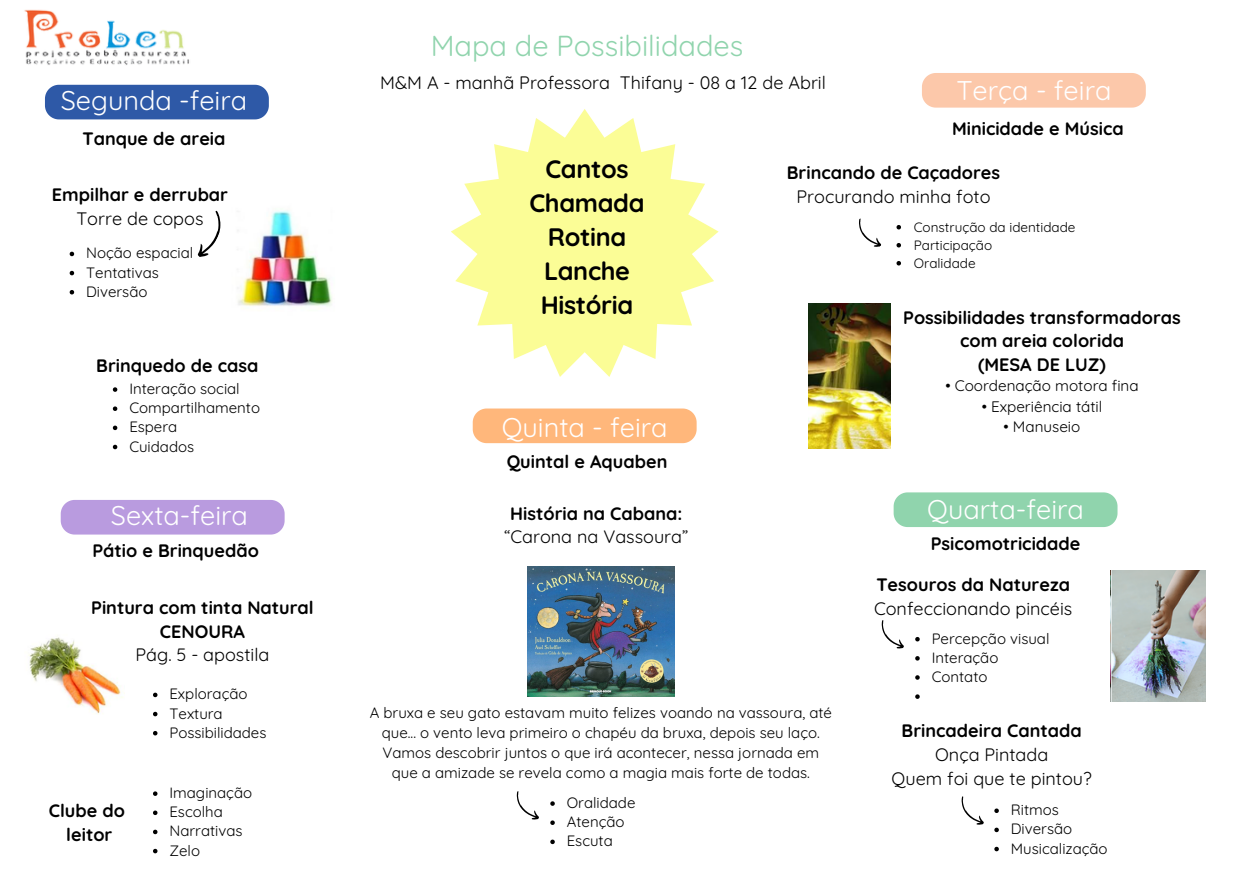
<style>
.page{position:relative;width:1233px;height:894px;background:#fff}
.page>*{position:absolute;margin:0;border:0;box-sizing:border-box;transform-origin:0 0}
.t1{font:28.95px "Quicksand";color:#90d4ad}
.t2{font:27px "Quicksand";color:#fff}
.t3{font:700 25.2px/34px "Quicksand";letter-spacing:-.015em;color:#000;text-align:center}
.t4{font:700 18px/23.7px "Quicksand";color:#000;text-align:center}
.t5{font:18px/23.7px "Quicksand";color:#000;text-align:center}
.t6{font:15.3px "Quicksand";color:#000}
.t7{font:15px/20.2px "Quicksand";color:#000;text-align:center}
.t8{font:13.5px "Quicksand";color:#000}
.s1{font-weight:400}
.s2{font-weight:700}
</style>
<div class="page">
<img style="left:24px;top:9px;width:165px;height:56px">
<div style="left:45px;top:85px;width:224px;height:34px;background:#2e59a7"></div>
<div style="left:922px;top:73px;width:224px;height:35px;background:#fcc8aa"></div>
<div style="left:894px;top:492px;width:223px;height:35px;background:#90d4ad"></div>
<div style="left:473px;top:408px;width:224px;height:35px;background:#ffb77b"></div>
<div style="left:61px;top:500px;width:224px;height:34px;background:#b99bdf"></div>
<img style="left:238px;top:210px;width:94px;height:96px">
<svg style="left:197px;top:210px;width:24px;height:47px"></svg>
<svg style="left:859px;top:218px;width:22px;height:29px"></svg>
<img style="left:808px;top:303px;width:82px;height:145px">
<svg style="left:451px;top:109px;width:268px;height:268px;fill:#fbfd96"></svg>
<img style="left:1111px;top:570px;width:94px;height:131px">
<svg style="left:881px;top:620px;width:23px;height:29px"></svg>
<svg style="left:994px;top:808px;width:5px;height:4px"></svg>
<svg style="left:994px;top:827px;width:5px;height:4px"></svg>
<svg style="left:994px;top:846px;width:5px;height:5px"></svg>
<svg style="left:961px;top:796px;width:23px;height:29px"></svg>
<img style="left:29px;top:637px;width:94px;height:77px">
<img style="left:528px;top:566px;width:146px;height:130px">
<svg style="left:113px;top:387px;width:4px;height:5px"></svg>
<svg style="left:113px;top:406px;width:4px;height:5px"></svg>
<svg style="left:113px;top:425px;width:4px;height:5px"></svg>
<svg style="left:113px;top:444px;width:4px;height:5px"></svg>
<svg style="left:897px;top:225px;width:4px;height:4px"></svg>
<svg style="left:897px;top:243px;width:4px;height:4px"></svg>
<svg style="left:897px;top:261px;width:4px;height:4px"></svg>
<svg style="left:70px;top:251px;width:4px;height:5px"></svg>
<svg style="left:70px;top:271px;width:4px;height:4px"></svg>
<svg style="left:70px;top:290px;width:4px;height:4px"></svg>
<svg style="left:153px;top:791px;width:4px;height:4px"></svg>
<svg style="left:153px;top:810px;width:4px;height:4px"></svg>
<svg style="left:153px;top:829px;width:4px;height:5px"></svg>
<svg style="left:153px;top:848px;width:4px;height:5px"></svg>
<svg style="left:915px;top:637px;width:5px;height:4px"></svg>
<svg style="left:915px;top:656px;width:5px;height:4px"></svg>
<svg style="left:915px;top:675px;width:5px;height:4px"></svg>
<svg style="left:915px;top:694px;width:5px;height:4px"></svg>
<svg style="left:153px;top:692px;width:4px;height:5px"></svg>
<svg style="left:153px;top:711px;width:4px;height:5px"></svg>
<svg style="left:153px;top:731px;width:4px;height:4px"></svg>
<svg style="left:550px;top:801px;width:5px;height:4px"></svg>
<svg style="left:550px;top:820px;width:5px;height:4px"></svg>
<svg style="left:550px;top:839px;width:5px;height:4px"></svg>
<svg style="left:516px;top:791px;width:23px;height:29px"></svg>
<p class="t1" style="left:431px;top:27px;width:314px">Mapa de Possibilidades</p>
<p class="t5" style="left:380px;top:70px;width:447px">M&amp;M A - manhã Professora Thifany - 08 a 12 de Abril</p>
<p class="t2" style="left:61px;top:83px;width:188px">Segunda -feira</p>
<p class="t2" style="left:956px;top:73px;width:157px">Terça - feira</p>
<p class="t4" style="left:82px;top:126px;width:145px">Tanque de areia</p>
<h4 class="t4" style="left:52px;top:183px;width:178px">Empilhar e derrubar<br><span class="s1">Torre de copos</span></h4>
<h1 class="t7" style="left:86px;top:242px;width:109px">Noção espacial</h1>
<h3 class="t7" style="left:86px;top:262px;width:74px">Tentativas</h3>
<p class="t7" style="left:86px;top:281px;width:63px">Diversão</p>
<h3 class="t4" style="left:96px;top:353px;width:164px">Brinquedo de casa</h3>
<p class="t7" style="left:129px;top:378px;width:112px">Interação social</p>
<p class="t7" style="left:129px;top:397px;width:132px">Compartilhamento</p>
<p class="t7" style="left:129px;top:416px;width:49px">Espera</p>
<h4 class="t7" style="left:129px;top:435px;width:66px">Cuidados</h4>
<h4 class="t2" style="left:111px;top:498px;width:139px">Sexta-feira</h4>
<p class="t4" style="left:92px;top:538px;width:168px">Pátio e Brinquedão</p>
<p class="t3" style="left:529px;top:151px;width:117px">Cantos<br>Chamada<br>Rotina<br>Lanche<br>História</p>
<p class="t2" style="left:502px;top:410px;width:167px">Quinta - feira</p>
<h3 class="t4" style="left:507px;top:449px;width:162px">Quintal e Aquaben</h3>
<p class="t5" style="left:504px;top:501px;width:186px"><span class="s2">História na Cabana: </span>“Carona na Vassoura”</p>
<p class="t4" style="left:952px;top:116px;width:173px">Minicidade e Música</p>
<p class="t4" style="left:787px;top:160px;width:215px">Brincando de Caçadores<br><span class="s1">Procurando minha foto</span></p>
<h3 class="t8" style="left:914px;top:218px;width:163px">Construção da identidade</h3>
<p class="t8" style="left:914px;top:236px;width:80px">Participação</p>
<p class="t8" style="left:914px;top:254px;width:63px">Oralidade</p>
<p class="t4" style="left:903px;top:305px;width:279px">Possibilidades transformadoras com areia colorida<br>(MESA DE LUZ)</p>
<p class="t6" style="left:945px;top:376px;width:195px">• Coordenação motora fina</p>
<p class="t6" style="left:982px;top:396px;width:122px">• Experiência tátil</p>
<p class="t6" style="left:1004px;top:416px;width:78px">• Manuseio</p>
<p class="t2" style="left:927px;top:491px;width:158px">Quarta-feira</p>
<p class="t4" style="left:931px;top:531px;width:151px">Psicomotricidade</p>
<h4 class="t4" style="left:876px;top:572px;width:195px">Tesouros da Natureza</h4>
<p class="t4" style="left:91px;top:595px;width:224px">Pintura com tinta Natural</p>
<h4 class="t5" style="left:874px;top:596px;width:200px">Confeccionando pincéis</h4>
<p class="t5" style="left:136px;top:619px;width:135px"><span class="s2">CENOURA<br></span>Pág. 5 - apostila</p>
<h5 class="t7" style="left:169px;top:683px;width:80px">Exploração</h5>
<p class="t7" style="left:169px;top:702px;width:55px">Textura</p>
<p class="t7" style="left:169px;top:721px;width:98px">Possibilidades</p>
<p class="t5" style="left:892px;top:718px;width:202px"><span class="s2">Brincadeira Cantada<br></span>Onça Pintada<br>Quem foi que te pintou?</p>
<p class="t7" style="left:932px;top:627px;width:119px">Percepção visual</p>
<p class="t7" style="left:932px;top:647px;width:68px">Interação</p>
<p class="t7" style="left:932px;top:666px;width:57px">Contato</p>
<p class="t7" style="left:370px;top:701px;width:464px">A bruxa e seu gato estavam muito felizes voando na vassoura, até que... o vento leva primeiro o chapéu da bruxa, depois seu laço.<br>Vamos descobrir juntos o que irá acontecer, nessa jornada em que a amizade se revela como a magia mais forte de todas.</p>
<h1 class="t7" style="left:567px;top:792px;width:70px">Oralidade</h1>
<h3 class="t7" style="left:567px;top:811px;width:59px">Atenção</h3>
<p class="t7" style="left:567px;top:830px;width:48px">Escuta</p>
<h3 class="t7" style="left:169px;top:782px;width:84px">Imaginação</h3>
<h4 class="t7" style="left:169px;top:801px;width:55px">Escolha</h4>
<p class="t7" style="left:169px;top:820px;width:74px">Narrativas</p>
<p class="t7" style="left:169px;top:839px;width:32px">Zelo</p>
<h1 class="t4" style="left:49px;top:798px;width:78px">Clube do leitor</h1>
<h1 class="t7" style="left:1011px;top:799px;width:50px">Ritmos</h1>
<h1 class="t7" style="left:1011px;top:818px;width:63px">Diversão</h1>
<p class="t7" style="left:1011px;top:837px;width:98px">Musicalização</p>
</div>
